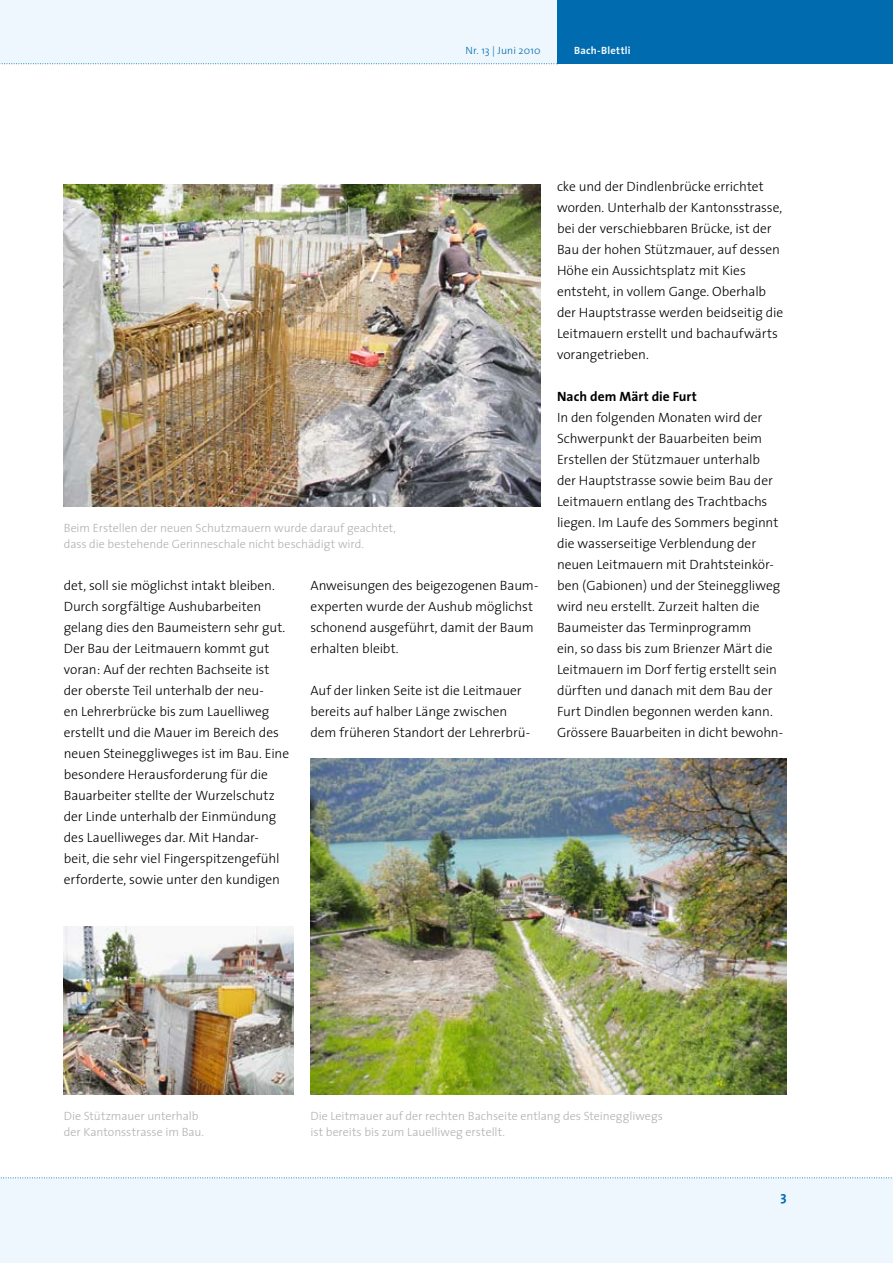
<style>
.page{position:relative;width:893px;height:1263px;background:#fff}
.page>*{position:absolute;margin:0;border:0;box-sizing:border-box;transform-origin:0 0}
.t1{font:300 13.5px/21px "The Sans";letter-spacing:-.005em;color:#000}
.t2{font:700 13.5px "The Sans";letter-spacing:.005em;color:#000}
.t3{font:700 13.5px "The Sans";color:#006bae}
.t4{font:300 12px/16.5px "The Sans";color:#afb0b0}
.t5{font:300 10.5px "The Sans";letter-spacing:.01em;color:#006bae}
.t6{font:700 10.5px "The Sans";letter-spacing:.025em;color:#edf7fd}
</style>
<div class="page">
<div style="left:0;top:0;width:893px;height:64px;background:#edf7fd"></div>
<div style="left:557px;top:0;width:336px;height:64px;background:#006bae"></div>
<svg style="left:0;top:63px;width:557px;height:1px"></svg>
<div style="left:0;top:1178px;width:893px;height:85px;background:#edf7fd"></div>
<svg style="left:0;top:1177px;width:892px;height:1px"></svg>
<img style="left:64px;top:184px;width:476px;height:322px">
<img style="left:64px;top:926px;width:229px;height:168px">
<img style="left:310px;top:758px;width:477px;height:336px">
<p class="t5" style="left:466px;top:42px;width:76px">Nr. 13 | Juni 2010</p>
<p class="t6" style="left:574px;top:41px;width:58px">Bach-Blettli</p>
<p class="t4" style="left:64px;top:519px;width:334px">Beim Erstellen der neuen Schutzmauern wurde darauf geachtet, dass die bestehende Gerinneschale nicht beschädigt wird.</p>
<p class="t1" style="left:64px;top:575px;width:227px">det, soll sie möglichst intakt bleiben.<br>Durch sorgfältige Aushubarbeiten gelang dies den Baumeistern sehr gut.<br>Der Bau der Leitmauern kommt gut voran: Auf der rechten Bachseite ist der oberste Teil unterhalb der neu-<br>en Lehrerbrücke bis zum Lauelliweg erstellt und die Mauer im Bereich des neuen Steineggliweges ist im Bau. Eine besondere Herausforderung für die Bauarbeiter stellte der Wurzelschutz der Linde unterhalb der Einmündung des Lauelliweges dar. Mit Handar-<br>beit, die sehr viel Fingerspitzengefühl erforderte, sowie unter den kundigen</p>
<p class="t1" style="left:310px;top:575px;width:230px">Anweisungen des beigezogenen Baum&shy;experten wurde der Aushub möglichst schonend ausgeführt, damit der Baum erhalten bleibt.</p>
<p class="t1" style="left:310px;top:680px;width:221px">Auf der linken Seite ist die Leitmauer bereits auf halber Länge zwischen dem früheren Standort der Lehrerbrü-</p>
<p class="t1" style="left:557px;top:176px;width:228px">cke und der Dindlenbrücke errichtet worden. Unterhalb der Kantonsstrasse, bei der verschiebbaren Brücke, ist der Bau der hohen Stützmauer, auf dessen Höhe ein Aussichtsplatz mit Kies entsteht, in vollem Gange. Oberhalb der Hauptstrasse werden beidseitig die Leitmauern erstellt und bachaufwärts vorangetrieben.</p>
<p class="t2" style="left:557px;top:385px;width:141px">Nach dem Märt die Furt</p>
<p class="t1" style="left:557px;top:407px;width:228px">In den folgenden Monaten wird der Schwerpunkt der Bauarbeiten beim Erstellen der Stützmauer unterhalb<br>der Hauptstrasse sowie beim Bau der Leitmauern entlang des Trachtbachs liegen. Im Laufe des Sommers beginnt die wasserseitige Verblendung der neuen Leitmauern mit Drahtsteinkör&shy;ben (Gabionen) und der Steineggliweg wird neu erstellt. Zurzeit halten die Baumeister das Terminprogramm<br>ein, so dass bis zum Brienzer Märt die Leitmauern im Dorf fertig erstellt sein dürften und danach mit dem Bau der Furt Dindlen begonnen werden kann.<br>Grössere Bauarbeiten in dicht bewohn-</p>
<p class="t4" style="left:64px;top:1107px;width:142px">Die Stützmauer unterhalb der Kantonsstrasse im Bau.</p>
<p class="t4" style="left:310px;top:1107px;width:354px">Die Leitmauer auf der rechten Bachseite entlang des Steineggliwegs ist bereits bis zum Lauelliweg erstellt.</p>
<p class="t3" style="left:780px;top:1185px;width:8px">3</p>
</div>
